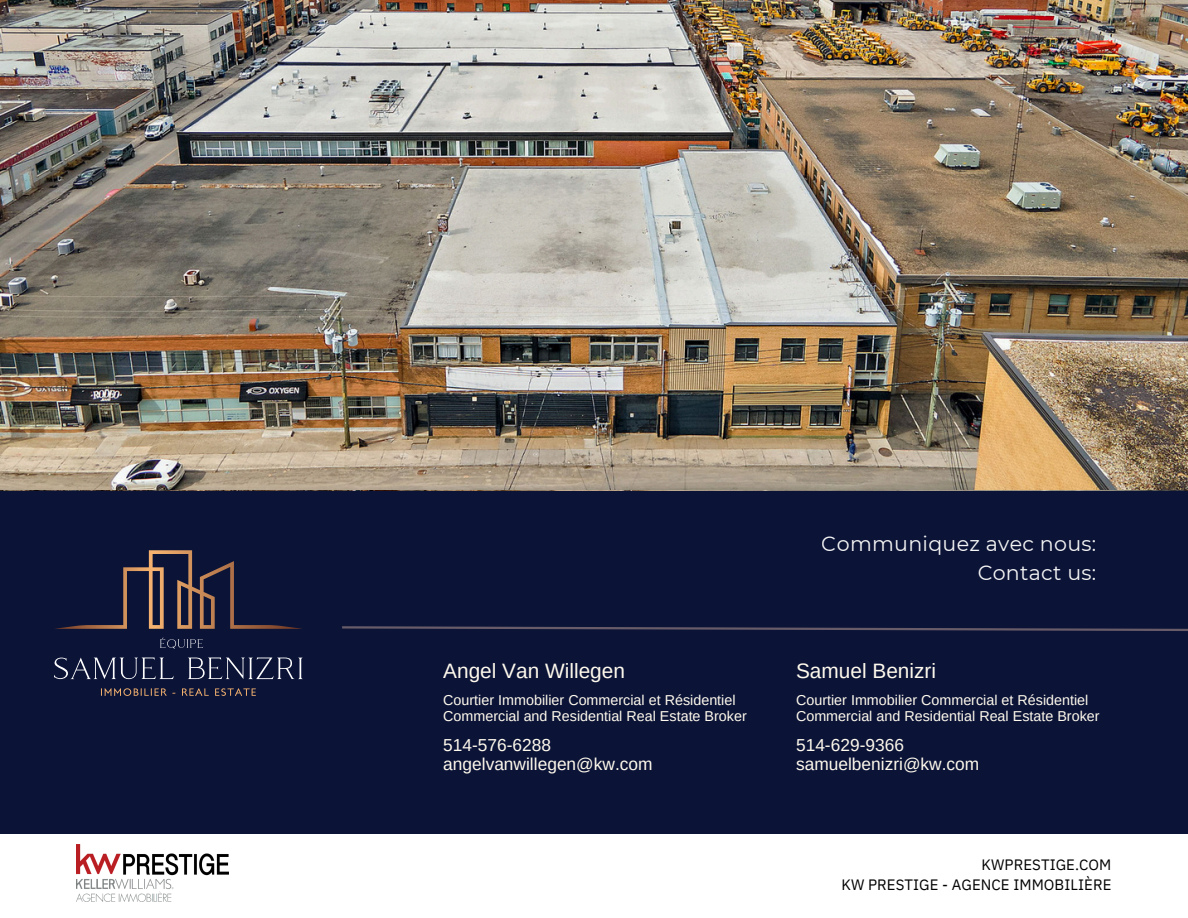
<style>
.page{position:relative;width:1188px;height:918px;background:#fff}
.page>*{position:absolute;margin:0;border:0;box-sizing:border-box;transform-origin:0 0}
.t1{font:20.85px "Arimo";color:#fffaed}
.t2{font:20.55px/28.7px "Montserrat";letter-spacing:.015em;color:#f5f5f5;text-align:right}
.t3{font:17.25px/18.9px "Arimo";color:#fffaed}
.t4{font:15px/20.2px "IBM Plex Sans";letter-spacing:.005em;color:#000;text-align:right}
.t5{font:14.25px/15.6px "Arimo";color:#fffaed}
</style>
<div class="page">
<div style="left:0;top:452px;width:1188px;height:382px;background:#0b1337"></div>
<svg style="left:101px;top:688px;width:74px;height:8px"></svg>
<svg style="left:182px;top:688px;width:27px;height:8px"></svg>
<svg style="left:215px;top:688px;width:41px;height:8px"></svg>
<svg style="left:54px;top:658px;width:120px;height:21px"></svg>
<svg style="left:188px;top:658px;width:115px;height:21px"></svg>
<svg style="left:55px;top:550px;width:247px;height:79px"></svg>
<svg style="left:160px;top:638px;width:43px;height:11px"></svg>
<img style="left:77px;top:845px;width:151px;height:57px">
<svg style="left:342px;top:626px;width:846px;height:5px"></svg>
<img style="left:0;top:0;width:1188px;height:490px">
<h1 class="t1" style="left:443px;top:659px;width:183px">Angel Van Willegen</h1>
<p class="t5" style="left:443px;top:693px;width:305px">Courtier Immobilier Commercial et Résidentiel<br>Commercial and Residential Real Estate Broker</p>
<p class="t3" style="left:443px;top:736px;width:211px">514-576-6288 angelvanwillegen@kw.com</p>
<h2 class="t2" style="left:822px;top:529px;width:276px">Communiquez avec nous:<br>Contact us:</h2>
<h1 class="t1" style="left:796px;top:659px;width:142px">Samuel Benizri</h1>
<p class="t5" style="left:796px;top:693px;width:305px">Courtier Immobilier Commercial et Résidentiel<br>Commercial and Residential Real Estate Broker</p>
<p class="t3" style="left:796px;top:736px;width:185px">514-629-9366 samuelbenizri@kw.com</p>
<h3 class="t4" style="left:841px;top:854px;width:271px">KWPRESTIGE.COM<br>KW PRESTIGE - AGENCE IMMOBILIÈRE</h3>
</div>
